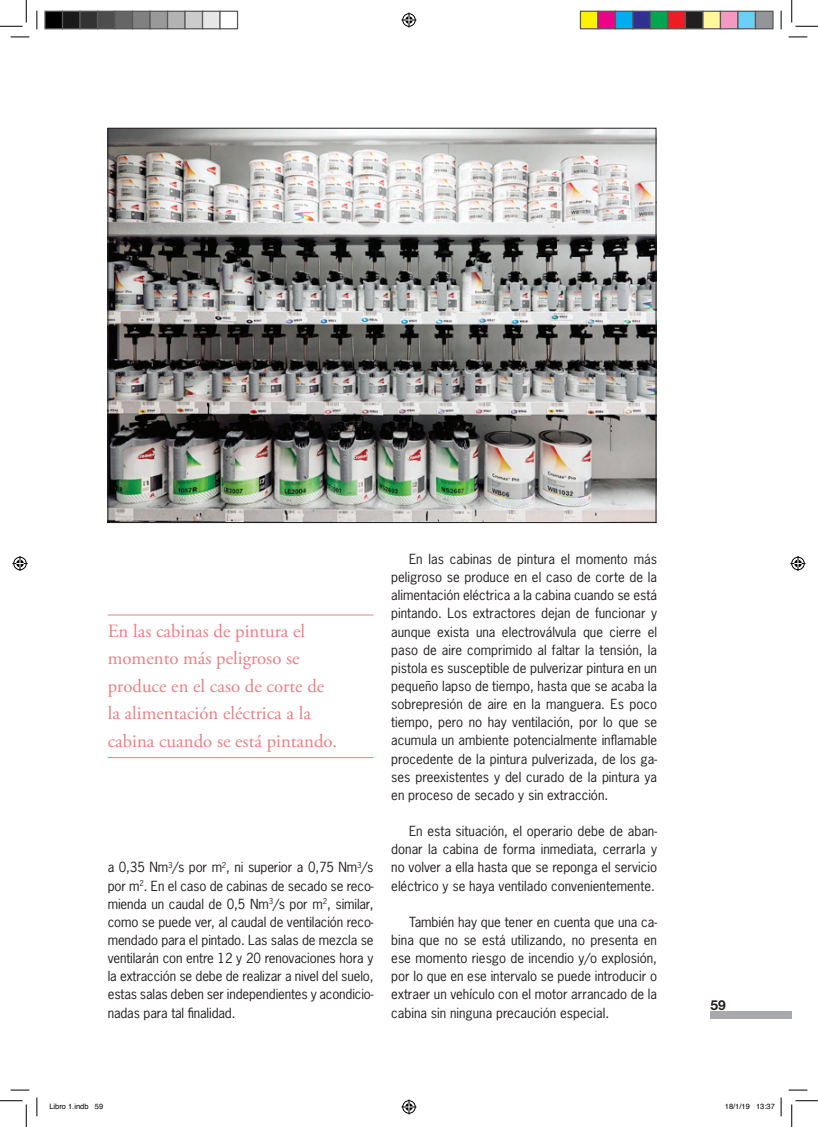
<style>
.page{position:relative;width:818px;height:1127px;background:#fff}
.page>*{position:absolute;margin:0;border:0;box-sizing:border-box;transform-origin:0 0}
.t1{font:18.75px/27.5px "Adobe Garamond Pro";color:#e98085}
.t2{font:700 13.75px "Helvetica Neue LT Std";color:#231f20}
.t3{font:13.12px/18.1px "News Gothic Std";color:#231f20;text-align:justify}
.t4{font:7.5px "Helvetica";color:#000}
</style>
<div class="page">
<div style="left:710px;top:1011px;width:82px;height:7px;background:#a8a9ad"></div>
<hr style="left:108px;top:614px;width:265px;height:1px;background:#e98085">
<hr style="left:108px;top:757px;width:265px;height:1px;background:#e98085">
<img style="left:110px;top:130px;width:544px;height:390px">
<svg style="left:11px;top:36px;width:18px;height:2px"></svg>
<svg style="left:788px;top:36px;width:19px;height:2px"></svg>
<svg style="left:11px;top:1089px;width:18px;height:1px"></svg>
<svg style="left:788px;top:1089px;width:19px;height:1px"></svg>
<svg style="left:36px;top:11px;width:2px;height:18px"></svg>
<svg style="left:36px;top:1097px;width:2px;height:18px"></svg>
<svg style="left:780px;top:11px;width:2px;height:18px"></svg>
<svg style="left:0;top:0;width:27px;height:27px"></svg>
<svg style="left:0;top:1100px;width:27px;height:26px"></svg>
<svg style="left:791px;top:0;width:27px;height:27px"></svg>
<svg style="left:791px;top:1100px;width:27px;height:26px"></svg>
<svg style="left:401px;top:13px;width:15px;height:15px"></svg>
<svg style="left:401px;top:1099px;width:15px;height:15px"></svg>
<svg style="left:13px;top:556px;width:15px;height:15px"></svg>
<svg style="left:790px;top:556px;width:15px;height:15px"></svg>
<div style="left:45px;top:11px;width:18px;height:18px;background:#000"></div>
<div style="left:44px;top:11px;width:19px;height:18px;border:1px solid #595959"></div>
<div style="left:63px;top:11px;width:17px;height:18px;background:#1a1a1a"></div>
<div style="left:62px;top:11px;width:19px;height:18px;border:1px solid #595959"></div>
<div style="left:80px;top:11px;width:18px;height:18px;background:#333"></div>
<div style="left:79px;top:11px;width:19px;height:18px;border:1px solid #595959"></div>
<div style="left:98px;top:11px;width:17px;height:18px;background:#4d4d4d"></div>
<div style="left:97px;top:11px;width:19px;height:18px;border:1px solid #595959"></div>
<div style="left:115px;top:11px;width:18px;height:18px;background:#666"></div>
<div style="left:114px;top:11px;width:19px;height:18px;border:1px solid #595959"></div>
<div style="left:133px;top:11px;width:17px;height:18px;background:#808080"></div>
<div style="left:132px;top:11px;width:19px;height:18px;border:1px solid #595959"></div>
<div style="left:150px;top:11px;width:18px;height:18px;background:#999"></div>
<div style="left:149px;top:11px;width:19px;height:18px;border:1px solid #595959"></div>
<div style="left:168px;top:11px;width:17px;height:18px;background:#b3b3b3"></div>
<div style="left:167px;top:11px;width:19px;height:18px;border:1px solid #595959"></div>
<div style="left:185px;top:11px;width:18px;height:18px;background:#ccc"></div>
<div style="left:184px;top:11px;width:19px;height:18px;border:1px solid #595959"></div>
<div style="left:203px;top:11px;width:17px;height:18px;background:#e6e6e6"></div>
<div style="left:202px;top:11px;width:19px;height:18px;border:1px solid #595959"></div>
<div style="left:219px;top:11px;width:19px;height:18px;border:1px solid #595959"></div>
<div style="left:580px;top:11px;width:18px;height:18px;background:#fff101"></div>
<div style="left:580px;top:11px;width:18px;height:18px;border:1px solid #595959"></div>
<div style="left:598px;top:11px;width:17px;height:18px;background:#ed028c"></div>
<div style="left:597px;top:11px;width:19px;height:18px;border:1px solid #595959"></div>
<div style="left:615px;top:11px;width:18px;height:18px;background:#00aeef"></div>
<div style="left:615px;top:11px;width:18px;height:18px;border:1px solid #595959"></div>
<div style="left:633px;top:11px;width:17px;height:18px;background:#2e3092"></div>
<div style="left:632px;top:11px;width:19px;height:18px;border:1px solid #595959"></div>
<div style="left:650px;top:11px;width:18px;height:18px;background:#00a54f"></div>
<div style="left:650px;top:11px;width:18px;height:18px;border:1px solid #595959"></div>
<div style="left:668px;top:11px;width:17px;height:18px;background:#ee1d23"></div>
<div style="left:667px;top:11px;width:19px;height:18px;border:1px solid #595959"></div>
<div style="left:685px;top:11px;width:18px;height:18px;background:#231f20"></div>
<div style="left:685px;top:11px;width:18px;height:18px;border:1px solid #595959"></div>
<div style="left:703px;top:11px;width:17px;height:18px;background:#fff79a"></div>
<div style="left:702px;top:11px;width:19px;height:18px;border:1px solid #595959"></div>
<div style="left:720px;top:11px;width:18px;height:18px;background:#f499c2"></div>
<div style="left:720px;top:11px;width:18px;height:18px;border:1px solid #595959"></div>
<div style="left:738px;top:11px;width:17px;height:18px;background:#6bcff6"></div>
<div style="left:737px;top:11px;width:19px;height:18px;border:1px solid #595959"></div>
<div style="left:755px;top:11px;width:18px;height:18px;background:#939598"></div>
<div style="left:755px;top:11px;width:18px;height:18px;border:1px solid #595959"></div>
<svg style="left:780px;top:1097px;width:2px;height:18px"></svg>
<h1 class="t1" style="left:108px;top:617px;width:231px">En las cabinas de pintura el momento más peligroso se produce en el caso de corte de la alimentación eléctrica a la cabina cuando se está pintando.</h1>
<p class="t3" style="left:108px;top:858px;width:267px">a 0,35 Nm<sup>3</sup>/s por m<sup>2</sup>, ni superior a 0,75 Nm<sup>3</sup>/s por m<sup>2</sup>. En el caso de cabinas de secado se reco&shy;mienda un caudal de 0,5 Nm<sup>3</sup>/s por m<sup>2</sup>, similar, como se puede ver, al caudal de ventilación reco&shy;mendado para el pintado. Las salas de mezcla se ventilarán con entre 12 y 20 renovaciones hora y la extracción se debe de realizar a nivel del suelo, estas salas deben ser independientes y acondicio&shy;nadas para tal finalidad.</p>
<p class="t3" style="left:391px;top:549px;width:267px;text-indent:18px">En las cabinas de pintura el momento más peligroso se produce en el caso de corte de la alimentación eléctrica a la cabina cuando se está pintando. Los extractores dejan de funcionar y aunque exista una electroválvula que cierre el paso de aire comprimido al faltar la tensión, la pistola es susceptible de pulverizar pintura en un pequeño lapso de tiempo, hasta que se acaba la sobrepresión de aire en la manguera. Es poco tiempo, pero no hay ventilación, por lo que se acumula un ambiente potencialmente inflamable procedente de la pintura pulverizada, de los ga&shy;ses preexistentes y del curado de la pintura ya en proceso de secado y sin extracción.</p>
<p class="t3" style="left:391px;top:821px;width:267px;text-indent:18px">En esta situación, el operario debe de aban&shy;donar la cabina de forma inmediata, cerrarla y no volver a ella hasta que se reponga el servicio eléctrico y se haya ventilado convenientemente.</p>
<p class="t3" style="left:391px;top:912px;width:267px;text-indent:18px">También hay que tener en cuenta que una ca&shy;bina que no se está utilizando, no presenta en ese momento riesgo de incendio y/o explosión, por lo que en ese intervalo se puede introducir o extraer un vehículo con el motor arrancado de la cabina sin ninguna precaución especial.</p>
<p class="t2" style="left:710px;top:996px;width:17px">59</p>
<p class="t4" style="left:49px;top:1100px;width:55px">Libro 1.indb 59</p>
<p class="t4" style="left:725px;top:1100px;width:52px">18/1/19 13:37</p>
</div>
